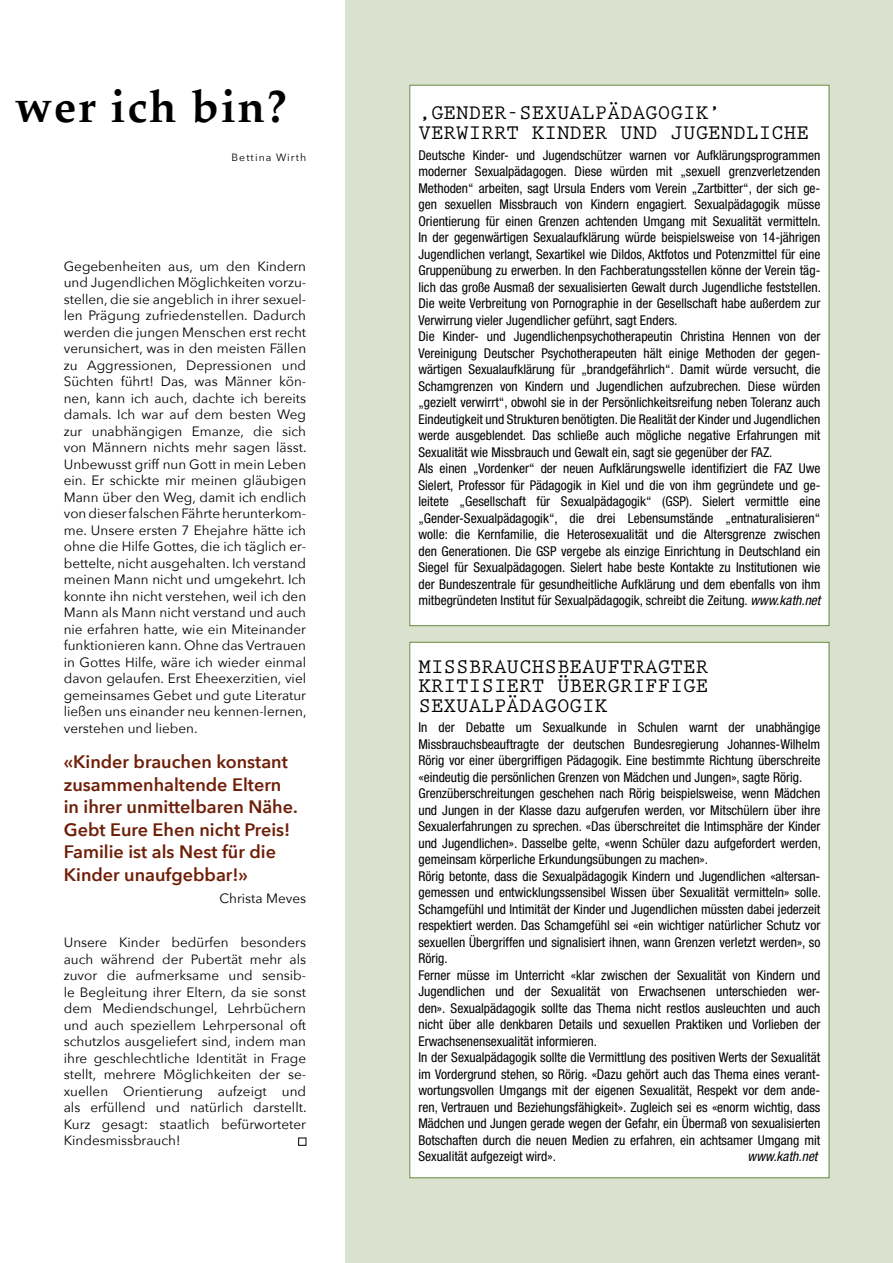
<style>
.page{position:relative;width:893px;height:1263px;background:#fff}
.page>*{position:absolute;margin:0;border:0;box-sizing:border-box;transform-origin:0 0}
.t1{font:700 45px "Palatino";letter-spacing:.04em;color:#000}
.t2{font:700 21px/19.5px "Prestige Elite Std";color:#000}
.t3{font:600 18px/22.5px "Avenir Next";color:#6f1f08}
.t4{font:condensed 13.5px/16.5px "Helvetica Neue LT Pro";color:#000}
.t5{font:13.5px/16.5px "Avenir Next";color:#000;text-align:justify}
.t6{font:italic condensed 13.5px "Helvetica Neue LT Pro";color:#000}
.t7{font:10.5px "Avenir Next";letter-spacing:.1em;color:#000}
.s1{font-style:italic}
</style>
<div class="page">
<div style="left:298px;top:1138px;width:8px;height:7px;border:1px solid #000"></div>
<div style="left:346px;top:0;width:547px;height:1263px;background:#dae2cf"></div>
<div style="left:410px;top:85px;width:419px;height:541px;background:#fff"></div>
<div style="left:410px;top:642px;width:419px;height:536px;background:#fff"></div>
<h1 class="t1" style="left:15px;top:68px;width:274px">wer ich bin?</h1>
<p class="t7" style="left:232px;top:148px;width:76px">Bettina Wirth</p>
<p class="t5" style="left:64px;top:257px;width:244px">Gegebenheiten aus, um den Kindern und Jugendlichen Möglichkeiten vorzu&shy;stellen, die sie angeblich in ihrer sexuel&shy;len Prägung zufriedenstellen. Dadurch werden die jungen Menschen erst recht verunsichert, was in den meisten Fällen zu Aggressionen, Depressionen und Süchten fü hrt! Das, was Männer kön&shy;nen, kann ich auch, dachte ich bereits damals. Ich war auf dem besten Weg zur unabhängigen Emanze, die sich von Männern nichts mehr sagen lässt.<br>Unbewusst griff nun Gott in mein Leben ein. Er schickte mir meinen gläubigen Mann ü ber den Weg, damit ich endlich vondieserfalschenFährteherunterkom&shy;me. Unsere ersten 7 Ehejahre hätte ich ohne die Hilfe Gottes, die ich täglich er&shy;bettelte, nicht ausgehalten. Ich verstand meinen Mann nicht und umgekehrt. Ich konnte ihn nicht verstehen, weil ich den Mann als Mann nicht verstand und auch nie erfahren hatte, wie ein Miteinander funktionieren kann. Ohne das Vertrauen in Gottes Hilfe, wäre ich wieder einmal davon gelaufen. Erst Eheexerzitien, viel gemeinsames Gebet und gute Literatur ließen uns einander neu kennen-lernen, verstehen und lieben.</p>
<h3 class="t3" style="left:64px;top:750px;width:236px">«Kinder brauchen konstant zusammenhaltende Eltern in ihrer unmittelbaren Nähe.<br>Gebt Eure Ehen nicht Preis!<br>Familie ist als Nest für die<br>Kinder unaufgebbar!»</h3>
<p class="t5" style="left:219px;top:889px;width:88px">Christa Meves</p>
<p class="t5" style="left:64px;top:934px;width:244px">Unsere Kinder bedü rfen besonders auch während der Pubertät mehr als zuvor die aufmerksame und sensib&shy;le Begleitung ihrer Eltern, da sie sonst dem Mediendschungel, Lehrbüchern und auch speziellem Lehrpersonal oft schutzlos ausgeliefert sind, indem man ihre geschlechtliche Identität in Frage stellt, mehrere Möglichkeiten der se&shy;xuellen Orientierung aufzeigt und als erfü llend und natü rlich darstellt.<br>Kurz gesagt: staatlich befü rworteter Kindesmissbrauch!</p>
<h2 class="t2" style="left:418px;top:104px;width:392px">‚GENDER-S EXUALPÄDAGOGIK’<br>VERWIRRT KINDER UND JUGENDLICHE</h2>
<p class="t4" style="left:418px;top:147px;width:404px">Deutsche Kinder- und Jugendschützer warnen vor Aufklärungsprogrammen moderner Sexualpädagogen. Diese würden mit „sexuell grenzverletzenden Methoden“ arbeiten, sagt Ursula Enders vom Verein „Zartbitter“, der sich ge&shy;gen sexuellen Missbrauch von Kindern engagiert. Sexualpädagogik müsse Orientierung für einen Grenzen achtenden Umgang mit Sexualität vermitteln.<br>In der gegenwärtigen Sexualaufklärung würde beispielsweise von 14-jährigen Jugendlichen verlangt, Sexartikel wie Dildos, Aktfotos und Potenzmittel für eine Gruppenübung zu erwerben. In den Fachberatungsstellen könne der Verein täg&shy;lich das große Ausmaß der sexualisierten Gewalt durch Jugendliche feststellen.<br>Die weite Verbreitung von Pornographie in der Gesellschaft habe außerdem zur Verwirrung vieler Jugendlicher geführt, sagt Enders.<br>Die Kinder- und Jugendlichenpsychotherapeutin Christina Hennen von der Vereinigung Deutscher Psychotherapeuten hält einige Methoden der gegen&shy;wärtigen Sexualaufklärung für „brandgefährlich“. Damit würde versucht, die Schamgrenzen von Kindern und Jugendlichen aufzubrechen. Diese würden „gezielt verwirrt“, obwohl sie in der Persönlichkeitsreifung neben Toleranz auch Eindeutigkeit und Strukturen benötigten. Die Realität der Kinder und Jugendlichen werde ausgeblendet. Das schließe auch mögliche negative Erfahrungen mit Sexualität wie Missbrauch und Gewalt ein, sagt sie gegenüber der FAZ.<br>Als einen „Vordenker“ der neuen Aufklärungswelle identifiziert die FAZ Uwe Sielert, Professor für Pädagogik in Kiel und die von ihm gegründete und ge&shy;leitete „Gesellschaft für Sexualpädagogik“ (GSP). Sielert vermittle eine „Gender-Sexualpädagogik“, die drei Lebensumstände „entnaturalisieren“ wolle: die Kernfamilie, die Heterosexualität und die Altersgrenze zwischen den Generationen. Die GSP vergebe als einzige Einrichtung in Deutschland ein Siegel für Sexualpädagogen. Sielert habe beste Kontakte zu Institutionen wie der Bundeszentrale für gesundheitliche Aufklärung und dem ebenfalls von ihm mitbegründeten Institut für Sexualpädagogik, schreibt die Zeitung. <span class="s1">www.kath.net</span></p>
<h2 class="t2" style="left:418px;top:657px;width:291px;text-align:justify">MISSBRAUCHSBEAUFTRAGTER KRITISIERT ÜBERGRIFFIGE S EXUALPÄDAGOGIK</h2>
<p class="t4" style="left:418px;top:719px;width:404px">In der Debatte um Sexualkunde in Schulen warnt der unabhängige Missbrauchsbeauftragte der deutschen Bundesregierung Johannes-Wilhelm Rörig vor einer übergriffigen Pädagogik. Eine bestimmte Richtung überschreite «eindeutig die persönlichen Grenzen von Mädchen und Jungen», sagte Rörig.<br>Grenzüberschreitungen geschehen nach Rörig beispielsweise, wenn Mädchen und Jungen in der Klasse dazu aufgerufen werden, vor Mitschülern über ihre Sexualerfahrungen zu sprechen. «Das überschreitet die Intimsphäre der Kinder und Jugendlichen». Dasselbe gelte, «wenn Schüler dazu aufgefordert werden, gemeinsam körperliche Erkundungsübungen zu machen».<br>Rörig betonte, dass die Sexualpädagogik Kindern und Jugendlichen «altersan&shy;gemessen und entwicklungssensibel Wissen über Sexualität vermitteln» solle.<br>Schamgefühl und Intimität der Kinder und Jugendlichen müssten dabei jederzeit respektiert werden. Das Schamgefühl sei «ein wichtiger natürlicher Schutz vor sexuellen Übergriffen und signalisiert ihnen, wann Grenzen verletzt werden», so Rörig.<br>Ferner müsse im Unterricht «klar zwischen der Sexualität von Kindern und Jugendlichen und der Sexualität von Erwachsenen unterschieden wer&shy;den». Sexualpädagogik sollte das Thema nicht restlos ausleuchten und auch nicht über alle denkbaren Details und sexuellen Praktiken und Vorlieben der Erwachsenensexualität informieren.<br>In der Sexualpädagogik sollte die Vermittlung des positiven Werts der Sexualität im Vordergrund stehen, so Rörig. «Dazu gehört auch das Thema eines verant&shy;wortungsvollen Umgangs mit der eigenen Sexualität, Respekt vor dem ande&shy;ren, Vertrauen und Beziehungsfähigkeit». Zugleich sei es «enorm wichtig, dass Mädchen und Jungen gerade wegen der Gefahr, ein Übermaß von sexualisierten Botschaften durch die neuen Medien zu erfahren, ein achtsamer Umgang mit Sexualität aufgezeigt wird».</p>
<p class="t6" style="left:748px;top:1149px;width:71px">www.kath.net</p>
</div>
